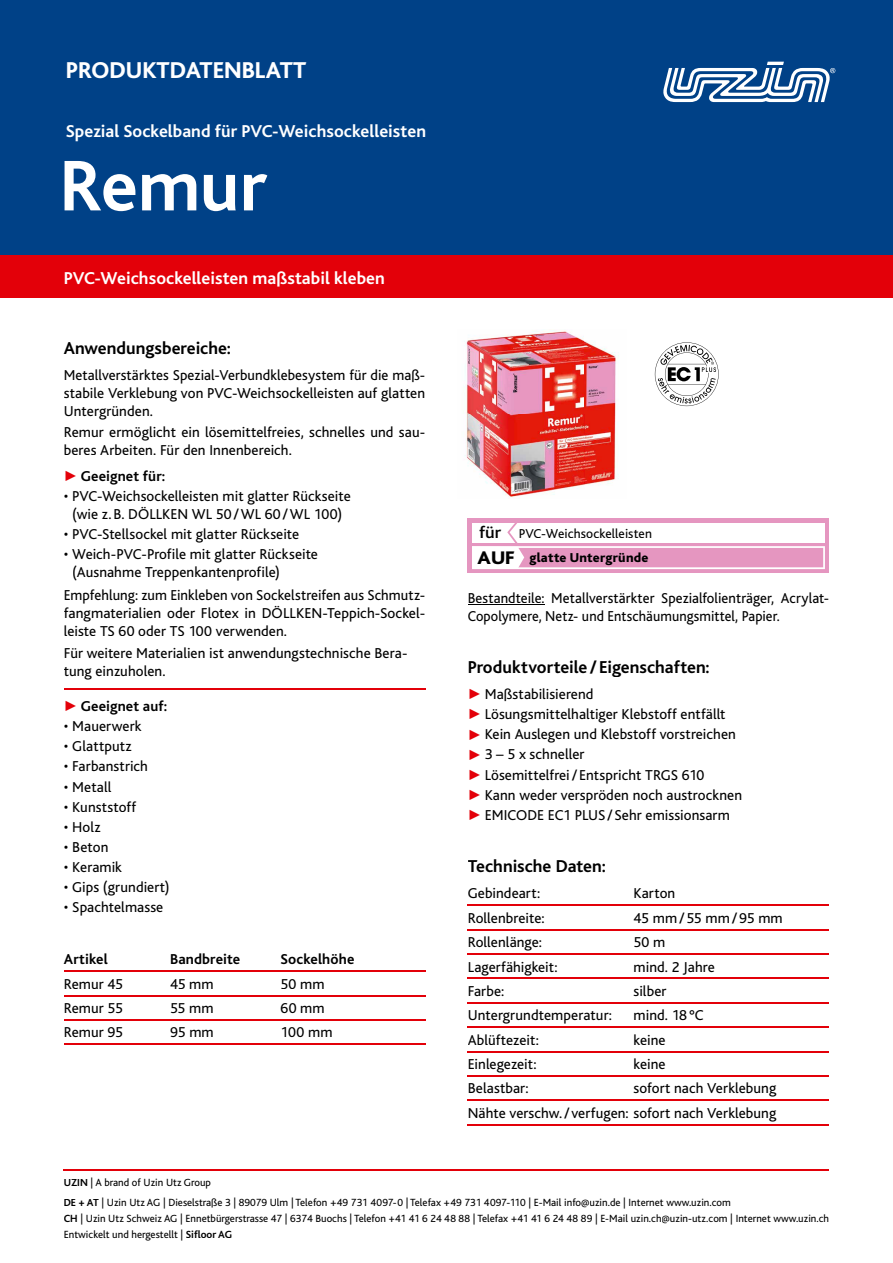
<style>
.page{position:relative;width:893px;height:1263px;background:#fff}
.page>*{position:absolute;margin:0;border:0;box-sizing:border-box;transform-origin:0 0}
.t1{font:700 75px "Bliss";color:#fff}
.t2{font:800 24px "Bliss";color:#fff}
.t3{font:800 19.05px "Bliss";color:#000;scale:1.07 1}
.t4{font:700 18px "Bliss";color:#fff}
.t5{font:700 18px "Bliss";color:#000}
.t6{font:500 17.4px "Bliss";color:#000;scale:1.07 1}
.t7{font:15px/18px "Bliss";letter-spacing:.005em;color:#000}
.t8{font:700 15px "Bliss";letter-spacing:.005em;color:#000}
.t9{font:13.5px "Bliss";color:#000}
.t10{font:800 13.5px "Bliss";letter-spacing:.015em;color:#000}
.t11{font:10.8px/20px "Bliss";color:#000}
.s1{color:#e30009}
.s2{font-weight:700}
</style>
<div class="page">
<hr style="left:64px;top:689px;width:361px;height:1px;background:#e30009">
<hr style="left:64px;top:971px;width:361px;height:1px;background:#e30009">
<hr style="left:64px;top:995px;width:361px;height:1px;background:#e30009">
<hr style="left:64px;top:1019px;width:361px;height:1px;background:#e30009">
<hr style="left:64px;top:1044px;width:361px;height:1px;background:#e30009">
<hr style="left:468px;top:604px;width:77px;height:1px;background:#000">
<hr style="left:468px;top:905px;width:361px;height:1px;background:#e30009">
<hr style="left:468px;top:929px;width:361px;height:1px;background:#e30009">
<hr style="left:468px;top:953px;width:361px;height:1px;background:#e30009">
<hr style="left:468px;top:978px;width:361px;height:1px;background:#e30009">
<hr style="left:468px;top:1002px;width:361px;height:1px;background:#e30009">
<hr style="left:468px;top:1027px;width:361px;height:1px;background:#e30009">
<hr style="left:468px;top:1051px;width:361px;height:1px;background:#e30009">
<hr style="left:468px;top:1075px;width:361px;height:1px;background:#e30009">
<hr style="left:468px;top:1100px;width:361px;height:1px;background:#e30009">
<hr style="left:468px;top:1124px;width:361px;height:1px;background:#e30009">
<div style="left:0;top:0;width:893px;height:255px;background:#004187"></div>
<div style="left:0;top:255px;width:893px;height:43px;background:#e30009"></div>
<hr style="left:64px;top:1169px;width:765px;height:1px;background:#e30009">
<div style="left:468px;top:519px;width:361px;height:54px;background:#e596c0"></div>
<svg style="left:472px;top:523px;width:353px;height:46px"></svg>
<div style="left:520px;top:528px;width:131px;height:10px;background:#fff"></div>
<div style="left:529px;top:552px;width:119px;height:13px;background:#e596c0"></div>
<svg style="left:663px;top:62px;width:172px;height:40px"></svg>
<img style="left:464px;top:330px;width:155px;height:167px">
<svg style="left:655px;top:342px;width:64px;height:64px"></svg>
<h2 class="t2" style="left:66px;top:58px;width:242px">PRODUKTDATENBLATT</h2>
<p class="t4" style="left:66px;top:122px;width:362px">Spezial Sockelband für PVC-Weichsockelleisten</p>
<h1 class="t1" style="left:60px;top:147px;width:209px">Remur</h1>
<p class="t4" style="left:64px;top:268px;width:323px">PVC-Weichsockelleisten maßstabil kleben</p>
<p class="t5" style="left:64px;top:339px;width:169px">Anwendungsbereiche:</p>
<p class="t7" style="left:64px;top:367px;width:363px;text-align:justify">Metallverstärktes Spezial-Verbundklebesystem für die maß&shy;stabile Verklebung von PVC-Weichsockelleisten auf glatten Untergründen.</p>
<p class="t7" style="left:64px;top:423px;width:363px">Remur ermöglicht ein lösemittelfreies, schnelles und sau&shy;beres Arbeiten. Für den Innenbereich.</p>
<p class="t8" style="left:64px;top:468px;width:103px"><span class="s1">✓</span> Geeignet für:</p>
<p class="t7" style="left:64px;top:488px;width:289px;text-align:center">• PVC-Weichsockelleisten mit glatter Rückseite (wie z. B. DÖLLKEN WL 50 / WL 60 / WL 100)</p>
<p class="t7" style="left:64px;top:526px;width:237px">• PVC-Stellsockel mit glatter Rückseite</p>
<p class="t7" style="left:72px;top:546px;width:247px;text-indent:-9px">• Weich-PVC-Profile mit glatter Rückseite (Ausnahme Treppenkantenprofile)</p>
<p class="t7" style="left:64px;top:586px;width:363px;text-align:justify">Empfehlung: zum Einkleben von Sockelstreifen aus Schmutz&shy;fangmaterialien oder Flotex in DÖLLKEN-Teppich-Sockel&shy;leiste TS 60 oder TS 100 verwenden.</p>
<p class="t7" style="left:64px;top:644px;width:345px">Für weitere Materialien ist anwendungstechnische Bera&shy;tung einzuholen.</p>
<p class="t8" style="left:64px;top:698px;width:105px"><span class="s1">✓</span> Geeignet auf:</p>
<p class="t7" style="left:64px;top:717px;width:79px">• Mauerwerk</p>
<p class="t7" style="left:64px;top:738px;width:69px">• Glattputz</p>
<p class="t7" style="left:64px;top:758px;width:86px">• Farbanstrich</p>
<p class="t7" style="left:64px;top:778px;width:49px">• Metall</p>
<p class="t7" style="left:64px;top:798px;width:74px">• Kunststoff</p>
<p class="t7" style="left:64px;top:818px;width:39px">• Holz</p>
<p class="t7" style="left:64px;top:838px;width:46px">• Beton</p>
<p class="t7" style="left:64px;top:858px;width:60px">• Keramik</p>
<p class="t7" style="left:64px;top:878px;width:107px">• Gips (grundiert)</p>
<p class="t7" style="left:64px;top:899px;width:101px">• Spachtelmasse</p>
<p class="t8" style="left:64px;top:951px;width:46px">Artikel</p>
<p class="t8" style="left:170px;top:951px;width:72px">Bandbreite</p>
<p class="t8" style="left:281px;top:951px;width:75px">Sockelhöhe</p>
<p class="t7" style="left:64px;top:975px;width:61px">Remur 45</p>
<p class="t7" style="left:170px;top:975px;width:45px">45 mm</p>
<p class="t7" style="left:281px;top:975px;width:45px">50 mm</p>
<p class="t7" style="left:64px;top:999px;width:61px">Remur 55</p>
<p class="t7" style="left:170px;top:999px;width:45px">55 mm</p>
<p class="t7" style="left:281px;top:999px;width:46px">60 mm</p>
<p class="t7" style="left:64px;top:1024px;width:61px">Remur 95</p>
<p class="t7" style="left:170px;top:1024px;width:45px">95 mm</p>
<p class="t7" style="left:281px;top:1024px;width:53px">100 mm</p>
<p class="t6" style="left:479px;top:523px;width:22px">für</p>
<p class="t3" style="left:478px;top:547px;width:36px">AUF</p>
<p class="t9" style="left:519px;top:526px;width:135px">PVC-Weichsockelleisten</p>
<p class="t10" style="left:529px;top:550px;width:121px">glatte Untergründe</p>
<p class="t7" style="left:468px;top:589px;width:363px">Bestandteile: Metallverstärkter Spezialfolienträger, Acrylat-<br>Co polymere, Netz- und Entschäumungsmittel, Papier.</p>
<p class="t5" style="left:468px;top:657px;width:244px">Produktvorteile / Eigenschaften:</p>
<p class="t7" style="left:468px;top:685px;width:127px"><span class="s1">✓</span> Maßstabilisierend</p>
<p class="t7" style="left:468px;top:705px;width:259px"><span class="s1">✓</span> Lösungsmittelhaltiger Klebstoff entfällt</p>
<p class="t7" style="left:468px;top:726px;width:270px"><span class="s1">✓</span> Kein Auslegen und Klebstoff vorstreichen</p>
<p class="t7" style="left:468px;top:746px;width:118px"><span class="s1">✓</span> 3 – 5 x schneller</p>
<p class="t7" style="left:468px;top:766px;width:238px"><span class="s1">✓</span> Lösemittelfrei / Entspricht TRGS 610</p>
<p class="t7" style="left:468px;top:786px;width:276px"><span class="s1">✓</span> Kann weder verspröden noch austrocknen</p>
<p class="t7" style="left:468px;top:806px;width:264px"><span class="s1">✓</span> EMICODE EC1 PLUS / Sehr emissionsarm</p>
<p class="t5" style="left:468px;top:856px;width:140px">Technische Daten:</p>
<p class="t7" style="left:468px;top:885px;width:74px">Gebindeart:</p>
<p class="t7" style="left:634px;top:885px;width:43px">Karton</p>
<p class="t7" style="left:468px;top:909px;width:78px">Rollenbreite:</p>
<p class="t7" style="left:634px;top:909px;width:151px">45 mm / 55 mm / 95 mm</p>
<p class="t7" style="left:468px;top:933px;width:76px">Rollenlänge:</p>
<p class="t7" style="left:634px;top:933px;width:33px">50 m</p>
<p class="t7" style="left:468px;top:958px;width:91px">Lagerfähigkeit:</p>
<p class="t7" style="left:634px;top:958px;width:83px">mind. 2 Jahre</p>
<p class="t7" style="left:468px;top:982px;width:38px">Farbe:</p>
<p class="t7" style="left:634px;top:982px;width:34px">silber</p>
<p class="t7" style="left:468px;top:1007px;width:146px">Untergrundtemperatur:</p>
<p class="t7" style="left:634px;top:1007px;width:72px">mind. 18 °C</p>
<p class="t7" style="left:468px;top:1031px;width:73px">Ablüftezeit:</p>
<p class="t7" style="left:634px;top:1031px;width:33px">keine</p>
<p class="t7" style="left:468px;top:1055px;width:70px">Einlegezeit:</p>
<p class="t7" style="left:634px;top:1055px;width:34px">keine</p>
<p class="t7" style="left:468px;top:1080px;width:62px">Belastbar:</p>
<p class="t7" style="left:468px;top:1076px;width:310px;line-height:24.5px;text-align:right">sofort nach Verklebung<br>Nähte verschw. / verfugen: sofort nach Verklebung</p>
<p class="t11" style="left:64px;top:1173px;width:669px"><span class="s2">UZIN</span> | A brand of Uzin Utz Group<br><span class="s2">DE + AT</span> | Uzin Utz AG | Dieselstraße 3 | 89079 Ulm | Telefon +49 731 4097-0 | Telefax +49 731 4097-110 | E-Mail info@uzin.de | Internet www.uzin.com</p>
<p class="t11" style="left:64px;top:1211px;width:767px;line-height:15.8px"><span class="s2">CH</span> | Uzin Utz Schweiz AG | Ennetbürgerstrasse 47 | 6374 Buochs | Telefon +41 41 6 24 48 88 | Telefax +41 41 6 24 48 89 | E-Mail uzin.ch@uzin-utz.com | Internet www.uzin.ch<br>Entwickelt und hergestellt | <span class="s2">Sifloor AG</span></p>
</div>
